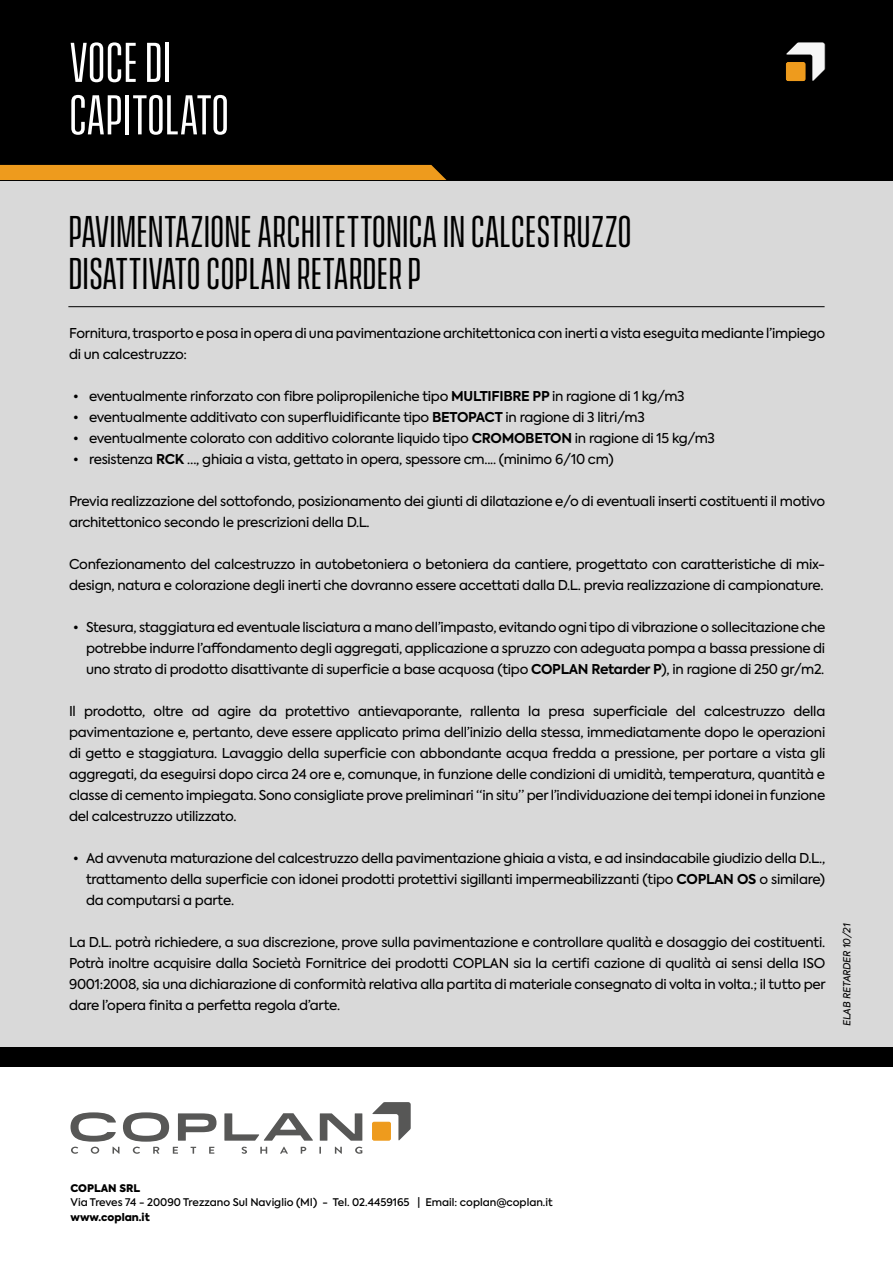
<style>
.page{position:relative;width:893px;height:1263px;background:#fff}
.page>*{position:absolute;margin:0;border:0;box-sizing:border-box;transform-origin:0 0}
.t1{font:51px/52.5px "Vanguard CF";color:#fff}
.t2{font:40.5px/42px "Vanguard CF";color:#000}
.t3{font:13.5px/21px "Axiforma";letter-spacing:-.02em;color:#000;text-align:justify}
.t4{font:500 10.5px "Axiforma";color:#000}
.t5{font:900 10.5px "Axiforma";color:#000}
.t6{font:italic 9.75px "Axiforma";letter-spacing:-.01em;color:#000}
.s1{font-weight:700}
</style>
<div class="page">
<div style="left:0;top:0;width:893px;height:1062px;background:#d9d9d9"></div>
<div style="left:0;top:1048px;width:893px;height:19px;background:#000"></div>
<svg style="left:320px;top:1113px;width:42px;height:28px"></svg>
<svg style="left:71px;top:1112px;width:145px;height:42px"></svg>
<svg style="left:242px;top:1147px;width:5px;height:7px"></svg>
<svg style="left:260px;top:1147px;width:7px;height:7px"></svg>
<svg style="left:280px;top:1147px;width:8px;height:7px"></svg>
<svg style="left:301px;top:1147px;width:5px;height:7px"></svg>
<svg style="left:319px;top:1147px;width:2px;height:7px"></svg>
<svg style="left:335px;top:1147px;width:7px;height:7px"></svg>
<svg style="left:355px;top:1147px;width:7px;height:7px"></svg>
<svg style="left:224px;top:1113px;width:89px;height:28px"></svg>
<svg style="left:372px;top:1102px;width:39px;height:38px"></svg>
<div style="left:0;top:0;width:893px;height:180px;background:#000"></div>
<div style="left:0;top:165px;width:446px;height:15px;background:#ee9b1d"></div>
<svg style="left:786px;top:43px;width:39px;height:38px"></svg>
<hr style="left:68px;top:306px;width:757px;height:1px;background:#000">
<h1 class="t1" style="left:69px;top:39px;width:162px">VOCE DI<br>CAPITOLATO</h1>
<h2 class="t2" style="left:68px;top:213px;width:565px">PAVIMENTAZIONE ARCHITETTONICA IN CALCESTRUZZO<br>DISATTIVATO COPLAN RETARDER P</h2>
<p class="t3" style="left:69px;top:322px;width:758px">Fornitura, trasporto e posa in opera di una pavimentazione architettonica con inerti a vista eseguita mediante l’impiego di un calcestruzzo:</p>
<p class="t3" style="left:73px;top:385px;width:613px">• eventualmente rinforzato con fibre polipropileniche tipo <span class="s1">MULTIFIBRE PP</span> in ragione di 1 kg/m3</p>
<p class="t3" style="left:73px;top:406px;width:573px">• eventualmente additivato con superfluidificante tipo <span class="s1">BETOPACT</span> in ragione di 3 litri/m3</p>
<p class="t3" style="left:73px;top:427px;width:643px">• eventualmente colorato con additivo colorante liquido tipo <span class="s1">CROMOBETON</span> in ragione di 15 kg/m3</p>
<p class="t3" style="left:73px;top:448px;width:542px">• resistenza <span class="s1">RCK</span> …, ghiaia a vista, gettato in opera, spessore cm.... (minimo 6/10 cm)</p>
<p class="t3" style="left:69px;top:490px;width:758px">Previa realizzazione del sottofondo, posizionamento dei giunti di dilatazione e/o di eventuali inserti costituenti il motivo architettonico secondo le prescrizioni della D.L.</p>
<p class="t3" style="left:69px;top:553px;width:758px">Confezionamento del calcestruzzo in autobetoniera o betoniera da cantiere, progettato con caratteristiche di mix&shy;design, natura e colorazione degli inerti che dovranno essere accettati dalla D.L. previa realizzazione di campionature.</p>
<p class="t3" style="left:86px;top:616px;width:741px;text-indent:-13px">• Stesura, staggiatura ed eventuale lisciatura a mano dell’impasto, evitando ogni tipo di vibrazione o sollecitazione che potrebbe indurre l’affondamento degli aggregati, applicazione a spruzzo con adeguata pompa a bassa pressione di uno strato di prodotto disattivante di superficie a base acquosa (tipo <span class="s1">COPLAN Retarder P</span>), in ragione di 250 gr/m2.</p>
<p class="t3" style="left:69px;top:700px;width:758px">Il prodotto, oltre ad agire da protettivo antievaporante, rallenta la presa superficiale del calcestruzzo della pavimentazione e, pertanto, deve essere applicato prima dell’inizio della stessa, immediatamente dopo le operazioni di getto e staggiatura. Lavaggio della superficie con abbondante acqua fredda a pressione, per portare a vista gli aggregati, da eseguirsi dopo circa 24 ore e, comunque, in funzione delle condizioni di umidità, temperatura, quantità e classe di cemento impiegata. Sono consigliate prove preliminari “in situ” per l’individuazione dei tempi idonei in funzione del calcestruzzo utilizzato.</p>
<p class="t3" style="left:86px;top:847px;width:741px;text-indent:-13px">• Ad avvenuta maturazione del calcestruzzo della pavimentazione ghiaia a vista, e ad insindacabile giudizio della D.L., trattamento della superficie con idonei prodotti protettivi sigillanti impermeabilizzanti (tipo <span class="s1">COPLAN OS</span> o similare) da computarsi a parte.</p>
<p class="t3" style="left:69px;top:931px;width:758px">La D.L. potrà richiedere, a sua discrezione, prove sulla pavimentazione e controllare qualità e dosaggio dei costituenti.<br>Potrà inoltre acquisire dalla Società Fornitrice dei prodotti COPLAN sia la certifi cazione di qualità ai sensi della ISO 9001:2008, sia una dichiarazione di conformità relativa alla partita di materiale consegnato di volta in volta.; il tutto per dare l’opera finita a perfetta regola d’arte.</p>
<p class="t6" style="left:841px;top:1026px;width:104px;rotate:-90deg">ELAB RETARDER 10/21</p>
<p class="t5" style="left:71px;top:1181px;width:71px">COPLAN SRL</p>
<p class="t4" style="left:71px;top:1195px;width:484px">Via Treves 74 - 20090 Trezzano Sul Naviglio (MI) - Tel. 02.4459165 | Email: coplan@coplan.it</p>
<p class="t5" style="left:71px;top:1209px;width:81px">www.coplan.it</p>
</div>
